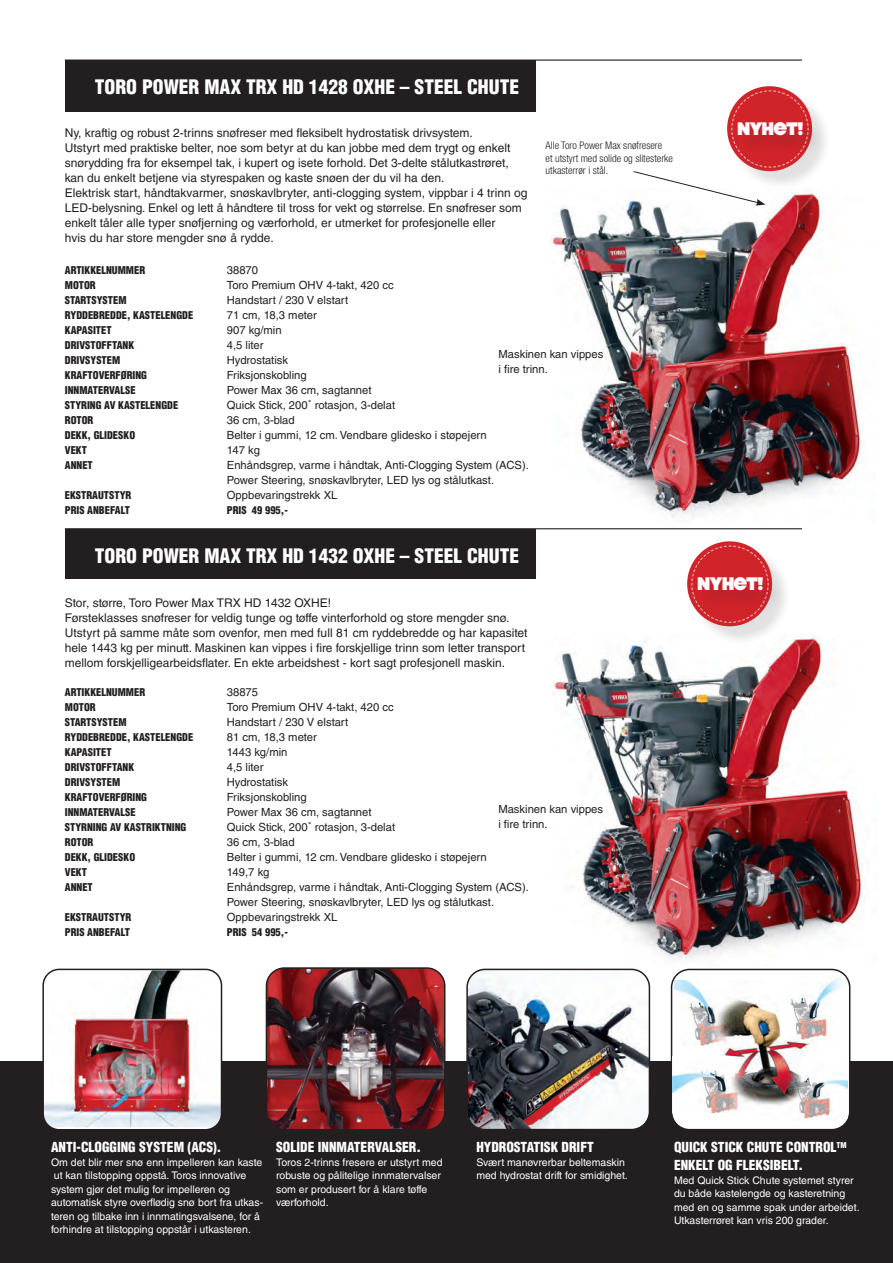
<style>
.page{position:relative;width:893px;height:1263px;background:#fff}
.page>*{position:absolute;margin:0;border:0;box-sizing:border-box;transform-origin:0 0}
.t1{font:900 condensed 19.5px "Helvetica LT Std";color:#fff}
.t2{font:16.5px "Meloriac";color:#fff}
.t3{font:900 condensed 13.5px/18px "Helvetica LT Std";color:#fff}
.t4{font:12px/15px "Helvetica LT Std";color:#231f20}
.t5{font:11.25px/15px "Helvetica LT Std";color:#231f20}
.t6{font:10.5px/13.5px "Helvetica LT Std";color:#fff}
.t7{font:900 condensed 10.5px "Helvetica LT Std";color:#231f20}
.t8{font:300 condensed 10.5px/12.6px "Helvetica Neue LT Std";color:#231f20}
.s1{font-size:12px}
</style>
<div class="page">
<img style="left:551px;top:191px;width:312px;height:326px">
<img style="left:552px;top:636px;width:311px;height:324px">
<hr style="left:65px;top:528px;width:737px;height:1px;background:#231f20">
<div style="left:65px;top:529px;width:470px;height:49px;background:#231f20"></div>
<div style="left:0;top:1062px;width:893px;height:201px;background:#231f20"></div>
<img style="left:45px;top:970px;width:176px;height:157px">
<div style="left:42px;top:969px;width:180px;height:161px;border:2px solid #231f20;border-radius:16px"></div>
<hr style="left:65px;top:60px;width:737px;height:1px;background:#231f20">
<div style="left:65px;top:61px;width:470px;height:51px;background:#231f20"></div>
<div style="left:671px;top:969px;width:179px;height:161px;background:#fff;border-radius:18px"></div>
<div style="left:671px;top:969px;width:179px;height:161px;border:2px solid #231f20;border-radius:18px"></div>
<img style="left:722px;top:998px;width:91px;height:121px">
<img style="left:673px;top:1057px;width:83px;height:56px">
<img style="left:782px;top:977px;width:68px;height:62px">
<img style="left:674px;top:980px;width:63px;height:65px">
<img style="left:787px;top:1056px;width:60px;height:62px">
<img style="left:266px;top:969px;width:179px;height:158px">
<div style="left:266px;top:967px;width:179px;height:163px;border:2px solid #231f20;border-radius:18px"></div>
<div style="left:734px;top:93px;width:94px;height:94px;background:#231f20;opacity:.14"></div>
<svg style="left:633px;top:90px;width:176px;height:116px"></svg>
<img style="left:469px;top:970px;width:180px;height:157px">
<div style="left:466px;top:969px;width:184px;height:161px;border:2px solid #231f20;border-radius:18px"></div>
<div style="left:690px;top:544px;width:102px;height:102px;background:#fff"></div>
<svg style="left:687px;top:541px;width:85px;height:85px"></svg>
<div style="left:694px;top:548px;width:94px;height:94px;background:#231f20;opacity:.14"></div>
<svg style="left:691px;top:545px;width:78px;height:78px"></svg>
<h1 class="t1" style="left:95px;top:74px;width:426px">TORO POWER MAX TRX HD 1428 OXHE – STEEL CHUTE</h1>
<p class="t4" style="left:65px;top:126px;width:464px">Ny, kraftig og robust 2-trinns snøfreser med fleksibelt hydrostatisk drivsystem.<br>Utstyrt med praktiske belter, noe som betyr at du kan jobbe med dem trygt og enkelt snørydding fra for eksempel tak, i kupert og isete forhold. Det 3-delte stålutkastrøret, kan du enkelt betjene via styrespaken og kaste snøen der du vil ha den.<br>Elektrisk start, håndtakvarmer, snøskavlbryter, anti-clogging system, vippbar i 4 trinn og LED-belysning. Enkel og lett å håndtere til tross for vekt og størrelse. En snøfreser som enkelt tåler alle typer snøfjerning og værforhold, er utmerket for profesjonelle eller<br>hvis du har store mengder snø å rydde.</p>
<p class="t7" style="left:65px;top:263px;width:82px">ARTIKKELNUMMER</p>
<p class="t5" style="left:227px;top:262px;width:33px">38870</p>
<p class="t7" style="left:65px;top:278px;width:32px">MOTOR</p>
<p class="t5" style="left:227px;top:277px;width:168px">Toro Premium OHV 4-takt, 420 cc</p>
<p class="t7" style="left:65px;top:293px;width:63px">STARTSYSTEM</p>
<p class="t5" style="left:227px;top:292px;width:123px">Handstart / 230 V elstart</p>
<p class="t7" style="left:65px;top:308px;width:130px">RYDDEBREDDE, KASTELENGDE</p>
<p class="t5" style="left:227px;top:307px;width:91px">71 cm, 18,3 meter</p>
<p class="t7" style="left:65px;top:323px;width:48px">KAPASITET</p>
<p class="t5" style="left:227px;top:322px;width:56px">907 kg/min</p>
<p class="t7" style="left:65px;top:338px;width:71px">DRIVSTOFFTANK</p>
<p class="t5" style="left:227px;top:337px;width:38px">4,5 liter</p>
<p class="t7" style="left:65px;top:353px;width:57px">DRIVSYSTEM</p>
<p class="t5" style="left:227px;top:352px;width:63px">Hydrostatisk</p>
<p class="t7" style="left:65px;top:368px;width:84px">KRAFTOVERFØRING</p>
<p class="t5" style="left:227px;top:367px;width:81px">Friksjonskobling</p>
<p class="t7" style="left:65px;top:383px;width:72px">INNMATERVALSE</p>
<p class="t5" style="left:227px;top:382px;width:146px">Power Max 36 cm, sagtannet</p>
<p class="t7" style="left:65px;top:398px;width:115px">STYRING AV KASTELENGDE</p>
<p class="t5" style="left:227px;top:397px;width:170px">Quick Stick, 200<span class="s1">˚</span> rotasjon, 3-delat</p>
<p class="t7" style="left:65px;top:413px;width:30px">ROTOR</p>
<p class="t5" style="left:227px;top:412px;width:69px">36 cm, 3-blad</p>
<p class="t7" style="left:65px;top:428px;width:72px">DEKK, GLIDESKO</p>
<p class="t5" style="left:227px;top:427px;width:262px">Belter i gummi, 12 cm. Vendbare glidesko i støpejern</p>
<p class="t7" style="left:65px;top:443px;width:24px">VEKT</p>
<p class="t5" style="left:227px;top:442px;width:35px">147 kg</p>
<p class="t7" style="left:65px;top:458px;width:30px">ANNET</p>
<p class="t5" style="left:227px;top:457px;width:304px">Enhåndsgrep, varme i håndtak, Anti-Clogging System (ACS).<br>Power Steering, snøskavlbryter, LED lys og stålutkast.</p>
<p class="t7" style="left:65px;top:488px;width:68px">EKSTRAUTSTYR</p>
<p class="t5" style="left:227px;top:487px;width:112px">Oppbevaringstrekk XL</p>
<p class="t7" style="left:65px;top:503px;width:67px">PRIS ANBEFALT</p>
<p class="t7" style="left:227px;top:503px;width:62px">PRIS 49 995,-</p>
<p class="t8" style="left:546px;top:139px;width:129px">Alle Toro Power Max snøfresere<br>et utstyrt med solide og slitesterke utkasterrør i stål.</p>
<p class="t5" style="left:499px;top:346px;width:106px">Maskinen kan vippes i fire trinn.</p>
<h1 class="t1" style="left:95px;top:543px;width:426px">TORO POWER MAX TRX HD 1432 OXHE – STEEL CHUTE</h1>
<p class="t4" style="left:65px;top:595px;width:464px">Stor, større, Toro Power Max TRX HD 1432 OXHE!<br>Førsteklasses snøfreser for veldig tunge og tøffe vinterforhold og store mengder snø.<br>Utstyrt på samme måte som ovenfor, men med full 81 cm ryddebredde og har kapasitet hele 1443 kg per minutt. Maskinen kan vippes i fire forskjellige trinn som letter transport mellom forskjelligearbeidsflater. En ekte arbeidshest - kort sagt profesjonell maskin.</p>
<p class="t7" style="left:65px;top:686px;width:82px">ARTIKKELNUMMER</p>
<p class="t5" style="left:227px;top:685px;width:33px">38875</p>
<p class="t7" style="left:65px;top:701px;width:32px">MOTOR</p>
<p class="t5" style="left:227px;top:700px;width:168px">Toro Premium OHV 4-takt, 420 cc</p>
<p class="t7" style="left:65px;top:716px;width:63px">STARTSYSTEM</p>
<p class="t5" style="left:227px;top:715px;width:123px">Handstart / 230 V elstart</p>
<p class="t7" style="left:65px;top:731px;width:130px">RYDDEBREDDE, KASTELENGDE</p>
<p class="t5" style="left:227px;top:730px;width:91px">81 cm, 18,3 meter</p>
<p class="t7" style="left:65px;top:746px;width:48px">KAPASITET</p>
<p class="t5" style="left:227px;top:745px;width:62px">1443 kg/min</p>
<p class="t7" style="left:65px;top:761px;width:71px">DRIVSTOFFTANK</p>
<p class="t5" style="left:227px;top:760px;width:38px">4,5 liter</p>
<p class="t7" style="left:65px;top:776px;width:57px">DRIVSYSTEM</p>
<p class="t5" style="left:227px;top:775px;width:63px">Hydrostatisk</p>
<p class="t7" style="left:65px;top:791px;width:84px">KRAFTOVERFØRING</p>
<p class="t5" style="left:227px;top:790px;width:81px">Friksjonskobling</p>
<p class="t7" style="left:65px;top:806px;width:72px">INNMATERVALSE</p>
<p class="t5" style="left:227px;top:805px;width:146px">Power Max 36 cm, sagtannet</p>
<p class="t7" style="left:65px;top:821px;width:123px">STYRNING AV KASTRIKTNING</p>
<p class="t5" style="left:227px;top:820px;width:170px">Quick Stick, 200<span class="s1">˚</span> rotasjon, 3-delat</p>
<p class="t7" style="left:65px;top:836px;width:30px">ROTOR</p>
<p class="t5" style="left:227px;top:835px;width:69px">36 cm, 3-blad</p>
<p class="t7" style="left:65px;top:851px;width:72px">DEKK, GLIDESKO</p>
<p class="t5" style="left:227px;top:850px;width:262px">Belter i gummi, 12 cm. Vendbare glidesko i støpejern</p>
<p class="t7" style="left:65px;top:866px;width:24px">VEKT</p>
<p class="t5" style="left:227px;top:865px;width:44px">149,7 kg</p>
<p class="t7" style="left:65px;top:881px;width:30px">ANNET</p>
<p class="t5" style="left:227px;top:880px;width:304px">Enhåndsgrep, varme i håndtak, Anti-Clogging System (ACS).<br>Power Steering, snøskavlbryter, LED lys og stålutkast.</p>
<p class="t7" style="left:65px;top:911px;width:68px">EKSTRAUTSTYR</p>
<p class="t5" style="left:227px;top:910px;width:112px">Oppbevaringstrekk XL</p>
<p class="t7" style="left:65px;top:926px;width:67px">PRIS ANBEFALT</p>
<p class="t7" style="left:227px;top:926px;width:62px">PRIS 54 995,-</p>
<p class="t5" style="left:498px;top:801px;width:106px">Maskinen kan vippes i fire trinn.</p>
<h2 class="t2" style="left:738px;top:118px;width:67px">NYHET!</h2>
<h2 class="t2" style="left:698px;top:573px;width:67px">NYHET!</h2>
<p class="t3" style="left:51px;top:1138px;width:172px">ANTI-CLOGGING SYSTEM (ACS).</p>
<p class="t6" style="left:51px;top:1155px;width:214px">Om det blir mer snø enn impelleren kan kaste ut kan tilstopping oppstå. Toros innovative system gjør det mulig for impelleren og automatisk styre overflødig snø bort fra utkas&shy;teren og tilbake inn i innmatingsvalsene, for å forhindre at tilstopping oppstår i utkasteren.</p>
<p class="t3" style="left:276px;top:1138px;width:146px">SOLIDE INNMATERVALSER.</p>
<p class="t6" style="left:276px;top:1155px;width:168px">Toros 2-trinns fresere er utstyrt med robuste og pålitelige innmatervalser som er produsert for å klare tøffe værforhold.</p>
<p class="t3" style="left:476px;top:1138px;width:119px">HYDROSTATISK DRIFT</p>
<p class="t6" style="left:476px;top:1155px;width:153px">Svært manøvrerbar beltemaskin med hydrostat drift for smidighet.</p>
<p class="t3" style="left:674px;top:1138px;width:174px">QUICK STICK CHUTE CONTROL<sup>TM<br></sup>ENKELT OG FLEKSIBELT.</p>
<p class="t6" style="left:674px;top:1173px;width:187px">Med Quick Stick Chute systemet styrer du både kastelengde og kasteretning med en og samme spak under arbeidet.<br>Utkasterrøret kan vris 200 grader.</p>
</div>
